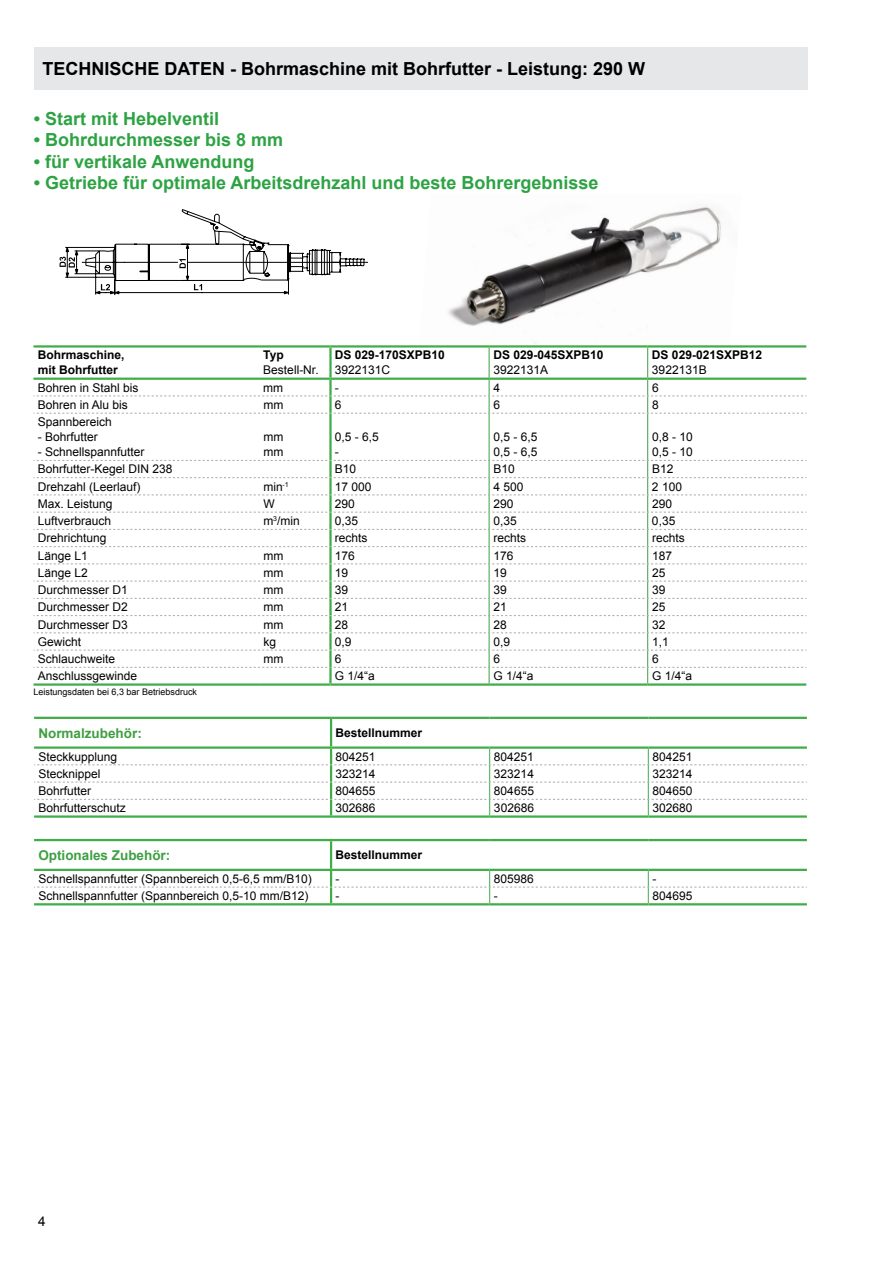
<style>
.page{position:relative;width:893px;height:1263px;background:#fff}
.page>*{position:absolute;margin:0;border:0;box-sizing:border-box;transform-origin:0 0}
.t1{font:700 18px "Arial";color:#2da343}
.t2{font:700 18px "Arial";color:#000}
.t3{font:700 13.5px "Arial";color:#3e9f41}
.t4{font:13.5px "Arial";color:#000}
.t5{font:12px/15px "Arial";color:#000}
.t6{font:700 12px/15px "Arial";color:#000}
.t7{font:9px "Arial";color:#000}
</style>
<div class="page">
<img style="left:448px;top:206px;width:273px;height:138px">
<hr style="left:34px;top:717px;width:297px;height:2px;background:#41ad49">
<hr style="left:331px;top:717px;width:159px;height:2px;background:#41ad49">
<hr style="left:490px;top:717px;width:158px;height:2px;background:#41ad49">
<hr style="left:648px;top:717px;width:159px;height:2px;background:#41ad49">
<hr style="left:34px;top:815px;width:297px;height:3px;background:#41ad49">
<hr style="left:331px;top:815px;width:159px;height:3px;background:#41ad49">
<hr style="left:648px;top:815px;width:159px;height:3px;background:#41ad49">
<hr style="left:490px;top:815px;width:158px;height:3px;background:#41ad49">
<svg style="left:34px;top:718px;width:773px;height:97px"></svg>
<hr style="left:34px;top:839px;width:297px;height:2px;background:#41ad49">
<hr style="left:331px;top:839px;width:159px;height:2px;background:#41ad49">
<hr style="left:490px;top:839px;width:158px;height:2px;background:#41ad49">
<hr style="left:648px;top:839px;width:159px;height:2px;background:#41ad49">
<hr style="left:34px;top:903px;width:297px;height:2px;background:#41ad49">
<hr style="left:331px;top:903px;width:159px;height:2px;background:#41ad49">
<hr style="left:648px;top:903px;width:159px;height:2px;background:#41ad49">
<hr style="left:490px;top:903px;width:158px;height:2px;background:#41ad49">
<svg style="left:34px;top:840px;width:773px;height:63px"></svg>
<div style="left:34px;top:47px;width:774px;height:42px;background:#e6e7e8"></div>
<svg style="left:60px;top:209px;width:308px;height:86px"></svg>
<hr style="left:34px;top:345px;width:225px;height:3px;background:#41ad49">
<hr style="left:259px;top:345px;width:71px;height:3px;background:#41ad49">
<hr style="left:330px;top:345px;width:159px;height:3px;background:#41ad49">
<hr style="left:648px;top:345px;width:158px;height:3px;background:#41ad49">
<hr style="left:329px;top:413px;width:3px;height:47px;background:#41ad49">
<hr style="left:34px;top:683px;width:225px;height:3px;background:#41ad49">
<hr style="left:259px;top:683px;width:71px;height:3px;background:#41ad49">
<hr style="left:330px;top:683px;width:159px;height:3px;background:#41ad49">
<hr style="left:648px;top:683px;width:158px;height:3px;background:#41ad49">
<hr style="left:489px;top:345px;width:159px;height:3px;background:#41ad49">
<hr style="left:489px;top:683px;width:159px;height:3px;background:#41ad49">
<hr style="left:489px;top:413px;width:1px;height:47px;background:#3e9f41">
<hr style="left:647px;top:413px;width:1px;height:47px;background:#3e9f41">
<svg style="left:34px;top:346px;width:772px;height:68px"></svg>
<svg style="left:34px;top:460px;width:772px;height:223px"></svg>
<h1 class="t2" style="left:43px;top:56px;width:604px">TECHNISCHE DATEN - Bohrmaschine mit Bohrfutter - Leistung: 290 W</h1>
<h1 class="t1" style="left:34px;top:106px;width:187px">• Start mit Hebelventil</h1>
<h1 class="t1" style="left:34px;top:128px;width:251px">• Bohrdurchmesser bis 8 mm</h1>
<h1 class="t1" style="left:34px;top:149px;width:222px">• für vertikale Anwendung</h1>
<h1 class="t1" style="left:34px;top:171px;width:566px">• Getriebe für optimale Arbeitsdrehzahl und beste Bohrergebnisse</h1>
<p class="t6" style="left:38px;top:348px;width:88px">Bohrmaschine, mit Bohrfutter</p>
<p class="t6" style="left:263px;top:348px;width:22px">Typ</p>
<p class="t5" style="left:263px;top:363px;width:57px">Bestell-Nr.</p>
<p class="t6" style="left:335px;top:348px;width:112px">DS 029-170SXPB10</p>
<p class="t5" style="left:335px;top:363px;width:57px">3922131C</p>
<p class="t6" style="left:493px;top:348px;width:112px">DS 029-045SXPB10</p>
<p class="t5" style="left:493px;top:363px;width:56px">3922131A</p>
<p class="t6" style="left:652px;top:348px;width:112px">DS 029-021SXPB12</p>
<p class="t5" style="left:652px;top:363px;width:56px">3922131B</p>
<p class="t5" style="left:38px;top:380px;width:102px">Bohren in Stahl bis</p>
<p class="t5" style="left:263px;top:380px;width:21px">mm</p>
<p class="t5" style="left:335px;top:380px;width:5px">-</p>
<p class="t5" style="left:493px;top:380px;width:8px">4</p>
<p class="t5" style="left:652px;top:380px;width:8px">6</p>
<p class="t5" style="left:38px;top:397px;width:92px">Bohren in Alu bis</p>
<p class="t5" style="left:263px;top:397px;width:21px">mm</p>
<p class="t5" style="left:335px;top:397px;width:8px">6</p>
<p class="t5" style="left:493px;top:397px;width:8px">6</p>
<p class="t5" style="left:652px;top:397px;width:8px">8</p>
<p class="t5" style="left:38px;top:415px;width:76px">Spannbereich</p>
<p class="t5" style="left:38px;top:430px;width:62px">- Bohrfutter</p>
<p class="t5" style="left:38px;top:445px;width:108px">- Schnellspannfutter</p>
<p class="t5" style="left:263px;top:430px;width:21px">mm mm</p>
<p class="t5" style="left:335px;top:430px;width:46px">0,5 - 6,5 -</p>
<p class="t5" style="left:493px;top:430px;width:46px">0,5 - 6,5<br>0,5 - 6,5</p>
<p class="t5" style="left:652px;top:430px;width:42px">0,8 - 10<br>0,5 - 10</p>
<p class="t5" style="left:38px;top:462px;width:136px">Bohrfutter-Kegel DIN 238</p>
<p class="t5" style="left:335px;top:462px;width:23px">B10</p>
<p class="t5" style="left:493px;top:462px;width:23px">B10</p>
<p class="t5" style="left:652px;top:462px;width:23px">B12</p>
<p class="t5" style="left:38px;top:479px;width:104px">Drehzahl (Leerlauf)</p>
<p class="t5" style="left:263px;top:479px;width:27px">min<sup>-1</sup></p>
<p class="t5" style="left:335px;top:479px;width:38px">17 000</p>
<p class="t5" style="left:493px;top:479px;width:32px">4 500</p>
<p class="t5" style="left:652px;top:479px;width:32px">2 100</p>
<p class="t5" style="left:38px;top:496px;width:76px">Max. Leistung</p>
<p class="t5" style="left:263px;top:496px;width:13px">W</p>
<p class="t5" style="left:335px;top:496px;width:22px">290</p>
<p class="t5" style="left:493px;top:496px;width:22px">290</p>
<p class="t5" style="left:652px;top:496px;width:22px">290</p>
<p class="t5" style="left:38px;top:513px;width:75px">Luftverbrauch</p>
<p class="t5" style="left:263px;top:513px;width:38px">m<sup>3</sup>/min</p>
<p class="t5" style="left:335px;top:513px;width:25px">0,35</p>
<p class="t5" style="left:493px;top:513px;width:25px">0,35</p>
<p class="t5" style="left:652px;top:513px;width:25px">0,35</p>
<p class="t5" style="left:38px;top:531px;width:70px">Drehrichtung</p>
<p class="t5" style="left:335px;top:531px;width:34px">rechts</p>
<p class="t5" style="left:493px;top:531px;width:34px">rechts</p>
<p class="t5" style="left:652px;top:531px;width:34px">rechts</p>
<p class="t5" style="left:38px;top:548px;width:52px">Länge L1</p>
<p class="t5" style="left:263px;top:548px;width:21px">mm</p>
<p class="t5" style="left:335px;top:548px;width:22px">176</p>
<p class="t5" style="left:493px;top:548px;width:22px">176</p>
<p class="t5" style="left:652px;top:548px;width:22px">187</p>
<p class="t5" style="left:38px;top:565px;width:52px">Länge L2</p>
<p class="t5" style="left:263px;top:565px;width:21px">mm</p>
<p class="t5" style="left:335px;top:565px;width:15px">19</p>
<p class="t5" style="left:493px;top:565px;width:15px">19</p>
<p class="t5" style="left:652px;top:565px;width:15px">25</p>
<p class="t5" style="left:38px;top:582px;width:92px">Durchmesser D1</p>
<p class="t5" style="left:263px;top:582px;width:21px">mm</p>
<p class="t5" style="left:335px;top:582px;width:15px">39</p>
<p class="t5" style="left:493px;top:582px;width:15px">39</p>
<p class="t5" style="left:652px;top:582px;width:15px">39</p>
<p class="t5" style="left:38px;top:600px;width:92px">Durchmesser D2</p>
<p class="t5" style="left:263px;top:600px;width:21px">mm</p>
<p class="t5" style="left:335px;top:600px;width:15px">21</p>
<p class="t5" style="left:493px;top:600px;width:15px">21</p>
<p class="t5" style="left:652px;top:600px;width:15px">25</p>
<p class="t5" style="left:38px;top:617px;width:92px">Durchmesser D3</p>
<p class="t5" style="left:263px;top:617px;width:21px">mm</p>
<p class="t5" style="left:335px;top:617px;width:15px">28</p>
<p class="t5" style="left:493px;top:617px;width:15px">28</p>
<p class="t5" style="left:652px;top:617px;width:15px">32</p>
<p class="t5" style="left:38px;top:634px;width:45px">Gewicht</p>
<p class="t5" style="left:263px;top:634px;width:14px">kg</p>
<p class="t5" style="left:335px;top:634px;width:18px">0,9</p>
<p class="t5" style="left:493px;top:634px;width:18px">0,9</p>
<p class="t5" style="left:652px;top:634px;width:18px">1,1</p>
<p class="t5" style="left:38px;top:651px;width:79px">Schlauchweite</p>
<p class="t5" style="left:263px;top:651px;width:21px">mm</p>
<p class="t5" style="left:335px;top:651px;width:8px">6</p>
<p class="t5" style="left:493px;top:651px;width:8px">6</p>
<p class="t5" style="left:652px;top:651px;width:8px">6</p>
<p class="t5" style="left:38px;top:669px;width:101px">Anschlussgewinde</p>
<p class="t5" style="left:335px;top:669px;width:42px">G 1/4“a</p>
<p class="t5" style="left:493px;top:669px;width:42px">G 1/4“a</p>
<p class="t5" style="left:652px;top:669px;width:42px">G 1/4“a</p>
<p class="t7" style="left:34px;top:686px;width:165px">Leistungsdaten bei 6,3 bar Betriebsdruck</p>
<p class="t3" style="left:38px;top:724px;width:105px">Normalzubehör:</p>
<p class="t6" style="left:335px;top:726px;width:88px">Bestellnummer</p>
<p class="t5" style="left:38px;top:749px;width:80px">Steckkupplung</p>
<p class="t5" style="left:335px;top:749px;width:42px">804251</p>
<p class="t5" style="left:494px;top:749px;width:42px">804251</p>
<p class="t5" style="left:653px;top:749px;width:42px">804251</p>
<p class="t5" style="left:38px;top:766px;width:64px">Stecknippel</p>
<p class="t5" style="left:335px;top:766px;width:42px">323214</p>
<p class="t5" style="left:494px;top:766px;width:42px">323214</p>
<p class="t5" style="left:653px;top:766px;width:42px">323214</p>
<p class="t5" style="left:38px;top:783px;width:54px">Bohrfutter</p>
<p class="t5" style="left:335px;top:783px;width:42px">804655</p>
<p class="t5" style="left:494px;top:783px;width:42px">804655</p>
<p class="t5" style="left:653px;top:783px;width:42px">804650</p>
<p class="t5" style="left:38px;top:801px;width:89px">Bohrfutterschutz</p>
<p class="t5" style="left:335px;top:801px;width:42px">302686</p>
<p class="t5" style="left:494px;top:801px;width:42px">302686</p>
<p class="t5" style="left:653px;top:801px;width:42px">302680</p>
<p class="t3" style="left:38px;top:846px;width:134px">Optionales Zubehör:</p>
<p class="t6" style="left:335px;top:848px;width:88px">Bestellnummer</p>
<p class="t5" style="left:38px;top:871px;width:275px">Schnellspannfutter (Spannbereich 0,5-6,5 mm/B10)</p>
<p class="t5" style="left:335px;top:871px;width:5px">-</p>
<p class="t5" style="left:494px;top:871px;width:42px">805986</p>
<p class="t5" style="left:653px;top:871px;width:5px">-</p>
<p class="t5" style="left:38px;top:888px;width:272px">Schnellspannfutter (Spannbereich 0,5-10 mm/B12)</p>
<p class="t5" style="left:335px;top:888px;width:5px">-</p>
<p class="t5" style="left:494px;top:888px;width:5px">-</p>
<p class="t5" style="left:653px;top:888px;width:42px">804695</p>
<p class="t4" style="left:38px;top:1212px;width:9px">4</p>
</div>
